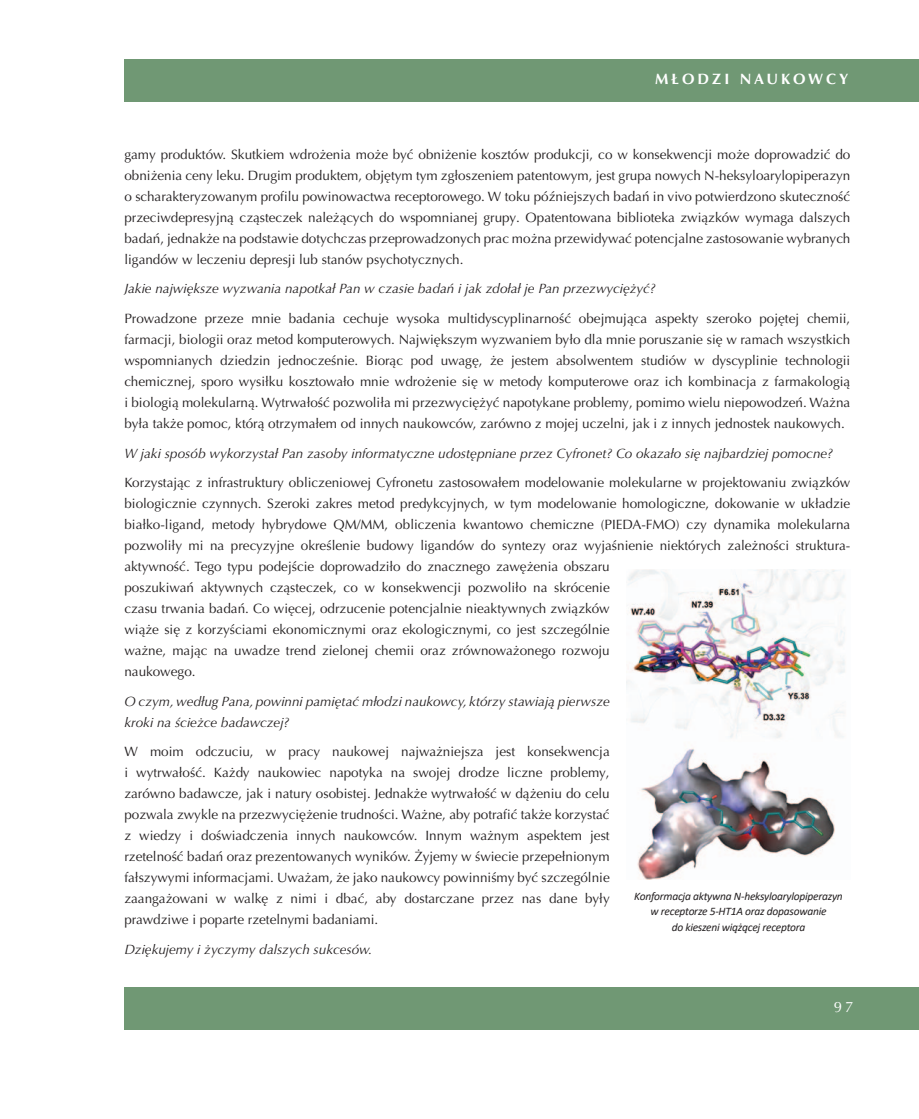
<style>
.page{position:relative;width:919px;height:1119px;background:#fff}
.page>*{position:absolute;margin:0;border:0;box-sizing:border-box;transform-origin:0 0}
.t1{font:700 15px "Optima LT Pro";letter-spacing:.2em;color:#fff}
.t2{font:15px "Optima LT Pro";color:#fff}
.t3{font:13.5px/21px "Optima LT Pro";color:#231f20;text-align:justify}
.t4{font:italic 13.5px/21px "Optima LT Pro";color:#231f20}
.t5{font:italic 11.4px/15.8px "Calibri";letter-spacing:-.02em;color:#231f20;text-align:center}
</style>
<div class="page">
<div style="left:124px;top:59px;width:794px;height:43px;background:#709874"></div>
<div style="left:124px;top:986px;width:794px;height:43px;background:#709874"></div>
<img style="left:626px;top:569px;width:219px;height:310px">
<p class="t1" style="left:655px;top:69px;width:195px">MŁODZI NAUKOWCY</p>
<p class="t3" style="left:124px;top:144px;width:727px">gamy produktów. Skutkiem wdrożenia może być obniżenie kosztów produkcji, co w konsekwencji może doprowadzić do obniżenia ceny leku. Drugim produktem, objętym tym zgłoszeniem patentowym, jest grupa nowych N-heksyloarylopiperazyn o scharakteryzowanym profilu powinowactwa receptorowego. W toku późniejszych badań in vivo potwierdzono skuteczność przeciwdepresyjną cząsteczek należących do wspomnianej grupy. Opatentowana biblioteka związków wymaga dalszych badań, jednakże na podstawie dotychczas przeprowadzonych prac można przewidywać potencjalne zastosowanie wybranych ligandów w leczeniu depresji lub stanów psychotycznych.</p>
<p class="t4" style="left:124px;top:278px;width:533px">Jakie największe wyzwania napotkał Pan w czasie badań i jak zdołał je Pan przezwyciężyć?</p>
<p class="t3" style="left:124px;top:308px;width:727px">Prowadzone przeze mnie badania cechuje wysoka multidyscyplinarność obejmująca aspekty szeroko pojętej chemii, farmacji, biologii oraz metod komputerowych. Największym wyzwaniem było dla mnie poruszanie się w ramach wszystkich wspomnianych dziedzin jednocześnie. Biorąc pod uwagę, że jestem absolwentem studiów w dyscyplinie technologii chemicznej, sporo wysiłku kosztowało mnie wdrożenie się w metody komputerowe oraz ich kombinacja z farmakologią i biologią molekularną. Wytrwałość pozwoliła mi przezwyciężyć napotykane problemy, pomimo wielu niepowodzeń. Ważna była także pomoc, którą otrzymałem od innych naukowców, zarówno z mojej uczelni, jak i z innych jednostek naukowych.</p>
<p class="t4" style="left:124px;top:442px;width:710px">W jaki sposób wykorzystał Pan zasoby informatyczne udostępniane przez Cyfronet? Co okazało się najbardziej pomocne?</p>
<p class="t3" style="left:124px;top:472px;width:727px;text-align:left">Korzystając z infrastruktury obliczeniowej Cyfronetu zastosowałem modelowanie molekularne w projektowaniu związków biologicznie czynnych. Szeroki zakres metod predykcyjnych, w tym modelowanie homologiczne, dokowanie w układzie białko-ligand, metody hybrydowe QM/MM, obliczenia kwantowo chemiczne (PIEDA-FMO) czy dynamika molekularna pozwoliły mi na precyzyjne określenie budowy ligandów do syntezy oraz wyjaśnienie niektórych zależności struktura&shy;aktywność. Tego typu podejście doprowadziło do znacznego zawężenia obszaru<br>poszukiwań aktywnych cząsteczek, co w konsekwencji pozwoliło na skrócenie<br>czasu trwania badań. Co więcej, odrzucenie potencjalnie nieaktywnych związków<br>wiąże się z korzyściami ekonomicznymi oraz ekologicznymi, co jest szczególnie<br>ważne, mając na uwadze trend zielonej chemii oraz zrównoważonego rozwoju<br>naukowego.</p>
<p class="t4" style="left:124px;top:690px;width:487px">O czym, według Pana, powinni pamiętać młodzi naukowcy, którzy stawiają pierwsze kroki na ścieżce badawczej?</p>
<p class="t3" style="left:124px;top:741px;width:487px">W moim odczuciu, w pracy naukowej najważniejsza jest konsekwencja i wytrwałość. Każdy naukowiec napotyka na swojej drodze liczne problemy, zarówno badawcze, jak i natury osobistej. Jednakże wytrwałość w dążeniu do celu pozwala zwykle na przezwyciężenie trudności. Ważne, aby potrafić także korzystać z wiedzy i doświadczenia innych naukowców. Innym ważnym aspektem jest rzetelność badań oraz prezentowanych wyników. Żyjemy w świecie przepełnionym fałszywymi informacjami. Uważam, że jako naukowcy powinniśmy być szczególnie zaangażowani w walkę z nimi i dbać, aby dostarczane przez nas dane były prawdziwe i poparte rzetelnymi badaniami.</p>
<p class="t4" style="left:124px;top:938px;width:249px">Dziękujemy i życzymy dalszych sukcesów.</p>
<p class="t5" style="left:634px;top:887px;width:210px">Konformacja aktywna N-heksyloarylopiperazyn w receptorze 5-HT1A oraz dopasowanie<br>do kieszeni wiążącej receptora</p>
<p class="t2" style="left:833px;top:997px;width:21px">97</p>
</div>
